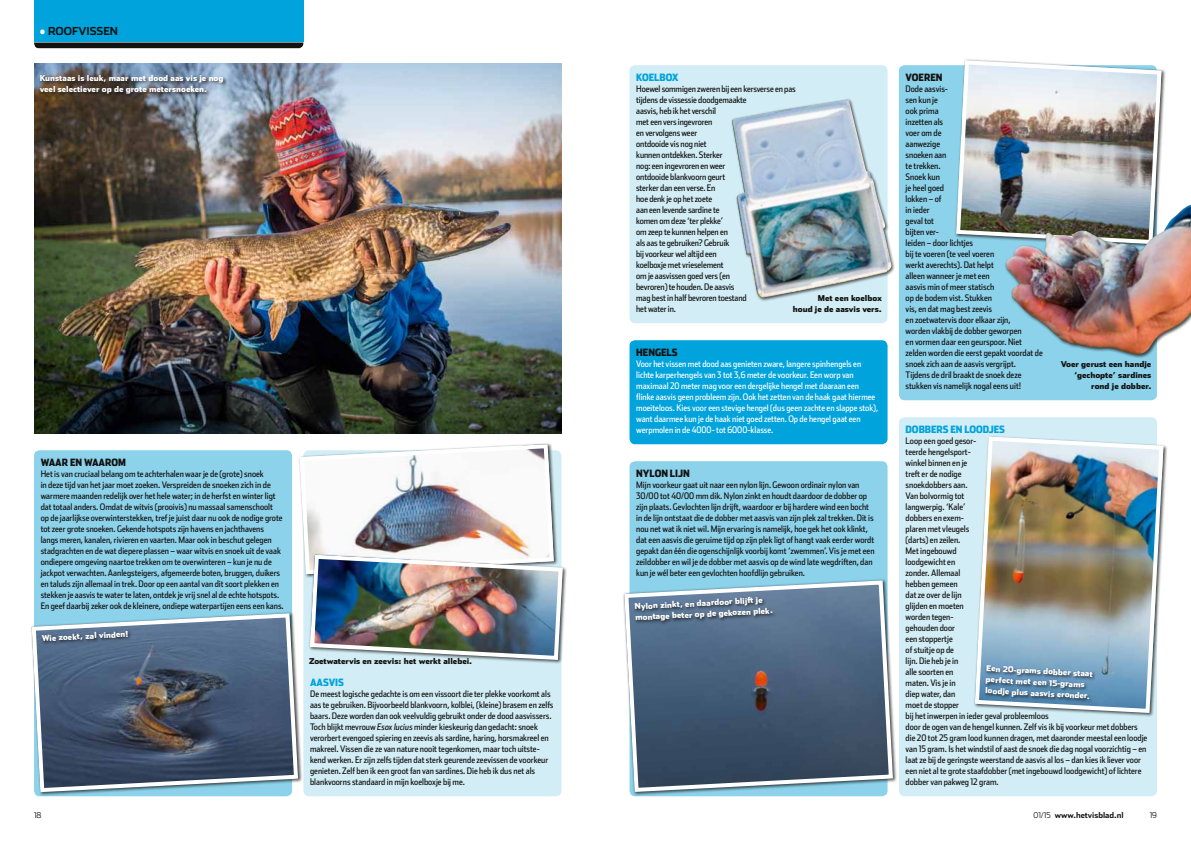
<style>
.page{position:relative;width:1191px;height:842px;background:#fff}
.page>*{position:absolute;margin:0;border:0;box-sizing:border-box;transform-origin:0 0}
.t1{font:700 11px "Stainless";color:#121212}
.t2{font:900 10px "Stainless Cond";color:#121212}
.t3{font:900 10px "Stainless Cond";color:#00a3db}
.t4{font:9px/11px "Stainless Cond";color:#121212}
.t5{font:9px/11px "Stainless Cond";color:#fff}
.t6{font:900 8px/11px "Stainless";color:#fff}
.t7{font:900 8px/11px "Stainless";color:#121212;text-align:right}
.t8{font:700 8px "Stainless";color:#121212}
.t9{font:300 8px "Stainless";color:#121212}
.s1{font-weight:900;color:#fff}
.s2{font-style:italic}
.s3{font-weight:300}
</style>
<div class="page">
<svg style="left:34px;top:43px;width:269px;height:5px"></svg>
<div style="left:34px;top:0;width:269px;height:41px;background:#00a3db"></div>
<img style="left:34px;top:64px;width:527px;height:369px">
<div style="left:34px;top:450px;width:258px;height:346px;background:#8cd2ea;border-radius:6px"></div>
<div style="left:303px;top:450px;width:258px;height:346px;background:#d2edf5;border-radius:6px"></div>
<div style="left:629px;top:65px;width:258px;height:258px;background:#d2edf5;border-radius:6px"></div>
<div style="left:899px;top:65px;width:258px;height:335px;background:#8cd2ea;border-radius:6px"></div>
<div style="left:629px;top:340px;width:258px;height:104px;background:#00a3db;border-radius:6px"></div>
<div style="left:629px;top:461px;width:258px;height:335px;background:#8cd2ea;border-radius:6px"></div>
<div style="left:899px;top:417px;width:258px;height:379px;background:#d2edf5;border-radius:6px"></div>
<div style="left:30px;top:612px;width:272px;height:185px;background:#121212;opacity:.75"></div>
<svg style="left:30px;top:611px;width:270px;height:183px;background:#5e7187"></svg>
<div style="left:308px;top:553px;width:259px;height:111px;background:#121212;opacity:.75"></div>
<img style="left:298px;top:443px;width:267px;height:219px">
<div style="left:730px;top:98px;width:166px;height:204px;background:#121212;opacity:.75"></div>
<img style="left:731px;top:100px;width:160px;height:198px">
<img style="left:954px;top:59px;width:209px;height:181px">
<div style="left:1004px;top:202px;width:187px;height:156px;background:#121212;opacity:.75"></div>
<img style="left:1005px;top:205px;width:186px;height:149px">
<svg style="left:623px;top:578px;width:272px;height:216px;background:#5e758c"></svg>
<img style="left:974px;top:436px;width:191px;height:279px">
<div style="left:40px;top:629px;width:92px;height:17px;background:#121212;opacity:.75"></div>
<div style="left:633px;top:595px;width:143px;height:29px;background:#121212;opacity:.75"></div>
<div style="left:983px;top:664px;width:113px;height:39px;background:#121212;opacity:.75"></div>
<div style="left:38px;top:74px;width:189px;height:24px;background:#121212;opacity:.75"></div>
<p class="t1" style="left:40px;top:25px;width:80px"><span class="s1">•</span> roofvissen</p>
<p class="t6" style="left:40px;top:73px;width:185px">Kunstaas is leuk, maar met dood aas vis je nog veel selectiever op de grote metersnoeken.</p>
<p class="t2" style="left:41px;top:456px;width:87px">WAAR EN WAAROM</p>
<p class="t4" style="left:41px;top:468px;width:244px">Het is van cruciaal belang om te achterhalen waar je de (grote) snoek<br>in deze tijd van het jaar moet zoeken. Verspreiden de snoeken zich in de warmere maanden redelijk over het hele water; in de herfst en winter ligt dat totaal anders. Omdat de witvis (prooivis) nu massaal samenschoolt<br>op de jaarlijkse overwinterstekken, tref je juist daar nu ook de nodige grote tot zeer grote snoeken. Gekende hotspots zijn havens en jachthavens langs meren, kanalen, rivieren en vaarten. Maar ook in beschut gelegen stadgrachten en de wat diepere plassen – waar witvis en snoek uit de vaak ondiepere omgeving naartoe trekken om te overwinteren – kun je nu de jackpot verwachten. Aanlegsteigers, afgemeerde boten, bruggen, duikers en taluds zijn allemaal in trek. Door op een aantal van dit soort plekken en stekken je aasvis te water te laten, ontdek je vrij snel al de echte hotspots.<br>En geef daarbij zeker ook de kleinere, ondiepe waterpartijen eens een kans.</p>
<p class="t6" style="left:42px;top:632px;width:88px;rotate:-3deg">Wie zoekt, zal vinden!</p>
<p class="t9" style="left:34px;top:811px;width:9px">18</p>
<p class="t7" style="left:309px;top:656px;width:165px">Zoetwatervis en zeevis: het werkt allebei.</p>
<p class="t3" style="left:310px;top:676px;width:35px">AASVIS</p>
<p class="t4" style="left:310px;top:688px;width:245px">De meest logische gedachte is om een vissoort die ter plekke voorkomt als aas te gebruiken. Bijvoorbeeld blankvoorn, kolblei, (kleine) brasem en zelfs baars. Deze worden dan ook veelvuldig gebruikt onder de dood aasvissers.<br>Toch blijkt mevrouw <span class="s2">Esox lucius</span> minder kieskeurig dan gedacht: snoek verorbert evengoed spiering en zeevis als sardine, haring, horsmakreel en makreel. Vissen die ze van nature nooit tegenkomen, maar toch uitste&shy;kend werken. Er zijn zelfs tijden dat sterk geurende zeevissen de voorkeur genieten. Zelf ben ik een groot fan van sardines. Die heb ik dus net als blankvoorns standaard in mijn koelboxje bij me.</p>
<p class="t3" style="left:636px;top:71px;width:44px">KOELBOX</p>
<p class="t4" style="left:636px;top:83px;width:161px">Hoewel sommigen zweren bij een kersverse en pas tijdens de vissessie doodgemaakte<br>aasvis, heb ik het verschil<br>met een vers ingevroren<br>en vervolgens weer<br>ontdooide vis nog niet<br>kunnen ontdekken. Sterker<br>nog: een ingevroren en weer<br>ontdooide blankvoorn geurt<br>sterker dan een verse. En<br>hoe denk je op het zoete<br>aan een levende sardine te<br>komen om deze ‘ter plekke’<br>om zeep te kunnen helpen en<br>als aas te gebruiken? Gebruik<br>bij voorkeur wel altijd een<br>koelboxje met vrieselement<br>om je aasvissen goed vers (en<br>bevroren) te houden. De aasvis<br>mag best in half bevroren toestand<br>het water in.</p>
<p class="t7" style="left:793px;top:293px;width:91px">Met een koelbox<br>houd je de aasvis vers.</p>
<p class="t2" style="left:636px;top:346px;width:43px">HENGELS</p>
<p class="t5" style="left:636px;top:358px;width:244px">Voor het vissen met dood aas genieten zware, langere spinhengels en lichte karperhengels van 3 tot 3,6 meter de voorkeur. Een worp van maximaal 20 meter mag voor een dergelijke hengel met daaraan een flinke aasvis geen probleem zijn. Ook het zetten van de haak gaat hiermee moeiteloos. Kies voor een stevige hengel (dus geen zachte en slappe stok), want daarmee kun je de haak niet goed zetten. Op de hengel gaat een werpmolen in de 4000- tot 6000-klasse.</p>
<p class="t2" style="left:636px;top:467px;width:54px">NYLON lijn</p>
<p class="t4" style="left:636px;top:479px;width:240px">Mijn voorkeur gaat uit naar een nylon lijn. Gewoon ordinair nylon van 30/00 tot 40/00 mm dik. Nylon zinkt en houdt daardoor de dobber op zijn plaats. Gevlochten lijn drijft, waardoor er bij hardere wind een bocht in de lijn ontstaat die de dobber met aasvis van zijn plek zal trekken. Dit is nou net wat ik niet wil. Mijn ervaring is namelijk, hoe gek het ook klinkt, dat een aasvis die geruime tijd op zijn plek ligt of hangt vaak eerder wordt gepakt dan één die ogenschijnlijk voorbij komt ‘zwemmen’. Vis je met een zeildobber en wil je de dobber met aasvis op de wind late wegdriften, dan kun je wél beter een gevlochten hoofdlijn gebruiken.</p>
<p class="t6" style="left:634px;top:601px;width:139px;rotate:-3deg">Nylon zinkt, en daardoor blijft je montage beter op de gekozen plek.</p>
<p class="t2" style="left:905px;top:71px;width:38px">VOEREN</p>
<p class="t4" style="left:905px;top:83px;width:139px">Dode aasvis-<br>sen kun je<br>ook prima<br>inzetten als<br>voer om de<br>aanwezige<br>snoeken aan<br>te trekken.<br>Snoek kun<br>je heel goed<br>lokken – of<br>in ieder<br>geval tot<br>bijten ver-<br>leiden – door lichtjes<br>bij te voeren (te veel voeren<br>werkt averechts). Dat helpt<br>alleen wanneer je met een<br>aasvis min of meer statisch<br>op de bodem vist. Stukken<br>vis, en dat mag best zeevis<br>en zoetwatervis door elkaar zijn,<br>worden vlakbij de dobber geworpen<br>en vormen daar een geurspoor. Niet zelden worden die eerst gepakt voordat de snoek zich aan de aasvis vergrijpt.<br>Tijdens de dril braakt de snoek deze stukken vis namelijk nogal eens uit!</p>
<p class="t7" style="left:1060px;top:359px;width:92px">Voer gerust een handje ‘gechopte’ sardines rond je dobber.</p>
<p class="t3" style="left:905px;top:423px;width:101px">DOBBERS EN LOODJES</p>
<p class="t4" style="left:905px;top:435px;width:243px">Loop een goed gesor-<br>teerde hengelsport-<br>winkel binnen en je<br>treft er de nodige<br>snoekdobbers aan.<br>Van bolvormig tot<br>langwerpig. ‘Kale’<br>dobbers en exem-<br>plaren met vleugels<br>(darts) en zeilen.<br>Met ingebouwd<br>loodgewicht en<br>zonder. Allemaal<br>hebben gemeen<br>dat ze over de lijn<br>glijden en moeten<br>worden tegen-<br>gehouden door<br>een stoppertje<br>of stuitje op de<br>lijn. Die heb je in<br>alle soorten en<br>maten. Vis je in<br>diep water, dan<br>moet de stopper<br>bij het inwerpen in ieder geval probleemloos<br>door de ogen van de hengel kunnen. Zelf vis ik bij voorkeur met dobbers die 20 tot 25 gram lood kunnen dragen, met daaronder meestal een loodje van 15 gram. Is het windstil of aast de snoek die dag nogal voorzichtig – en laat ze bij de geringste weerstand de aasvis al los – dan kies ik liever voor een niet al te grote staafdobber (met ingebouwd loodgewicht) of lichtere dobber van pakweg 12 gram.</p>
<p class="t6" style="left:986px;top:663px;width:108px;rotate:3deg">Een 20-grams dobber staat perfect met een 15-grams loodje plus aasvis eronder.</p>
<p class="t8" style="left:1033px;top:810px;width:91px"><span class="s3">01/15</span> www.hetvisblad.nl</p>
<p class="t9" style="left:1149px;top:811px;width:9px">19</p>
</div>
